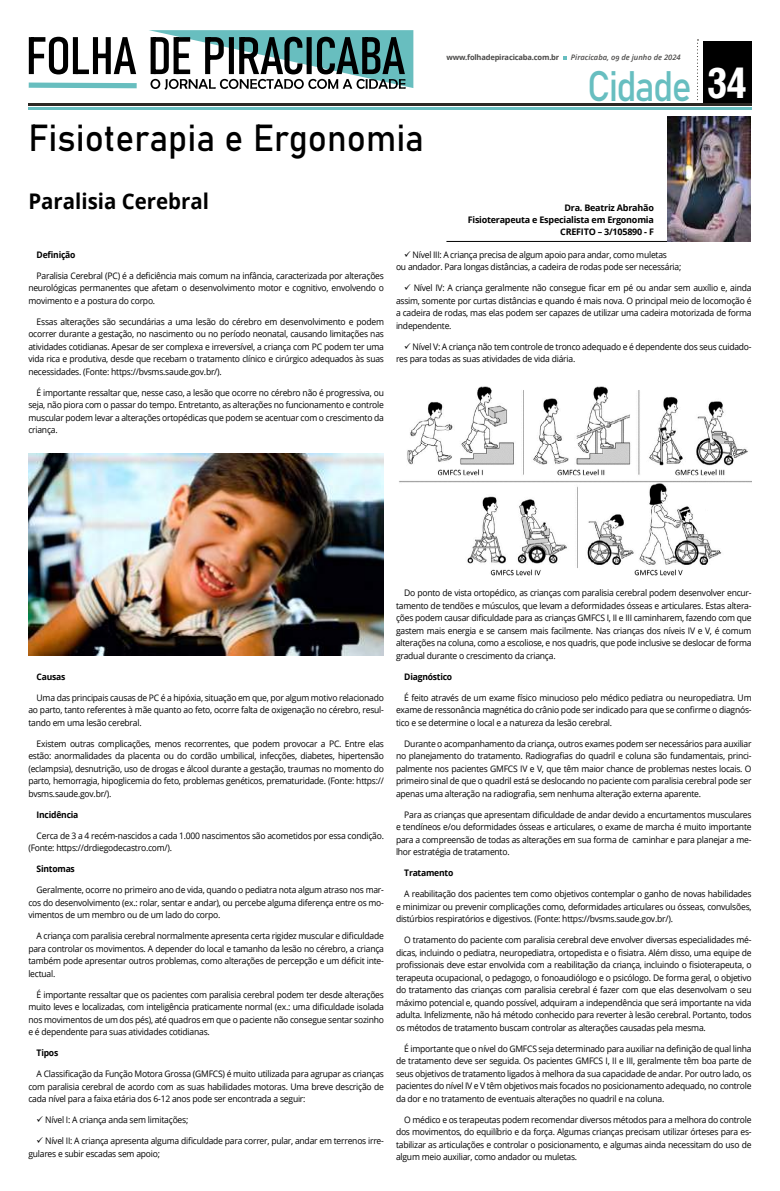
<style>
.page{position:relative;width:780px;height:1191px;background:#fff}
.page>*{position:absolute;margin:0;border:0;box-sizing:border-box;transform-origin:0 0}
.t1{font:42.1px "Bahnschrift";letter-spacing:-.045em;color:#67bec0;scale:.89 1}
.t2{font:37.2px "Bahnschrift";color:#000;scale:.95 1}
.t3{font:700 21.5px "Open Sans";color:#000;scale:.95 1}
.t4{font:9px/12.5px "Open Sans";letter-spacing:-.025em;color:#000;text-align:justify;scale:.95 1}
.t5{font:700 9px/12px "Open Sans";letter-spacing:-.025em;color:#000;text-align:right}
.t6{font:700 9px "Open Sans";letter-spacing:-.025em;color:#000;scale:.95 1}
.t7{font:700 7.6px "Open Sans";letter-spacing:-.025em;color:#4a4948}
.t8{font:italic 600 7.6px "Open Sans";color:#4a4948}
.s1{font-family:"Arena Condensed";font-weight:700;font-size:40.6px;color:#fff}
</style>
<div class="page">
<div style="left:703px;top:41px;width:48px;height:65px;background:#000"></div>
<hr style="left:28px;top:107px;width:723px;height:2px;background:#67bec0">
<hr style="left:28px;top:103px;width:723px;height:3px;background:#2c2824">
<svg style="left:697px;top:39px;width:1px;height:62px"></svg>
<svg style="left:563px;top:56px;width:4px;height:4px"></svg>
<svg style="left:28px;top:30px;width:385px;height:60px"></svg>
<hr style="left:446px;top:241px;width:304px;height:1px;background:#000">
<img style="left:667px;top:117px;width:83px;height:124px">
<img style="left:28px;top:454px;width:356px;height:201px">
<img style="left:399px;top:386px;width:352px;height:190px">
<p class="t7" style="left:446px;top:52px;width:114px">www.folhadepiracicaba.com.br</p>
<p class="t8" style="left:571px;top:52px;width:111px">Piracicaba, 09 de junho de 2024</p>
<h2 class="t2" style="left:28px;top:109px;width:418px">Fisioterapia e Ergonomia</h2>
<h3 class="t3" style="left:28px;top:186px;width:192px">Paralisia Cerebral</h3>
<h1 class="t1" style="left:587px;top:55px;width:181px">Cidade <span class="s1">34</span></h1>
<p class="t5" style="left:467px;top:202px;width:188px">Dra. Beatriz Abrahão<br>Fisioterapeuta e Especialista em Ergonomia<br>CREFITO – 3/105890 - F</p>
<p class="t6" style="left:37px;top:248px;width:42px">Definição</p>
<p class="t4" style="left:28px;top:269px;width:376px;text-indent:8px">Paralisia Cerebral (PC) é a deficiência mais comum na infância, caracterizada por alterações neurológicas permanentes que afetam o desenvolvimento motor e cognitivo, envolvendo o movimento e a postura do corpo.</p>
<p class="t4" style="left:28px;top:315px;width:376px;text-indent:8px">Essas alterações são secundárias a uma lesão do cérebro em desenvolvimento e podem ocorrer durante a gestação, no nascimento ou no período neonatal, causando limitações nas atividades cotidianas. Apesar de ser complexa e irreversível, a criança com PC podem ter uma vida rica e produtiva, desde que recebam o tratamento clínico e cirúrgico adequados às suas necessidades. (Fonte: https://bvsms.saude.gov.br/).</p>
<p class="t4" style="left:28px;top:386px;width:376px;text-indent:8px">É importante ressaltar que, nesse caso, a lesão que ocorre no cérebro não é progressiva, ou seja, não piora com o passar do tempo. Entretanto, as alterações no funcionamento e controle muscular podem levar a alterações ortopédicas que podem se acentuar com o crescimento da criança.</p>
<p class="t4" style="left:396px;top:248px;width:302px;text-indent:8px">✓ Nível III: A criança precisa de algum apoio para andar, como muletas<br>ou andador. Para longas distâncias, a cadeira de rodas pode ser necessária;</p>
<p class="t4" style="left:396px;top:282px;width:376px;text-indent:8px">✓ Nível IV: A criança geralmente não consegue ficar em pé ou andar sem auxílio e, ainda assim, somente por curtas distâncias e quando é mais nova. O principal meio de locomoção é a cadeira de rodas, mas elas podem ser capazes de utilizar uma cadeira motorizada de forma independente.</p>
<p class="t4" style="left:396px;top:340px;width:376px;text-indent:8px">✓ Nível V: A criança não tem controle de tronco adequado e é dependente dos seus cuidado&shy;res para todas as suas atividades de vida diária.</p>
<p class="t6" style="left:37px;top:670px;width:32px">Causas</p>
<p class="t4" style="left:28px;top:691px;width:376px;text-indent:8px">Uma das principais causas de PC é a hipóxia, situação em que, por algum motivo relacionado ao parto, tanto referentes à mãe quanto ao feto, ocorre falta de oxigenação no cérebro, resul&shy;tando em uma lesão cerebral.</p>
<p class="t4" style="left:28px;top:737px;width:376px;text-indent:8px">Existem outras complicações, menos recorrentes, que podem provocar a PC. Entre elas estão: anormalidades da placenta ou do cordão umbilical, infecções, diabetes, hipertensão (eclampsia), desnutrição, uso de drogas e álcool durante a gestação, traumas no momento do parto, hemorragia, hipoglicemia do feto, problemas genéticos, prematuridade. (Fonte: https:// bvsms.saude.gov.br/).</p>
<p class="t6" style="left:37px;top:808px;width:45px">Incidência</p>
<p class="t4" style="left:28px;top:829px;width:376px;text-indent:8px">Cerca de 3 a 4 recém-nascidos a cada 1.000 nascimentos são acometidos por essa condição. (Fonte: https://drdiegodecastro.com/).</p>
<p class="t6" style="left:37px;top:862px;width:42px">Sintomas</p>
<p class="t4" style="left:28px;top:883px;width:376px;text-indent:8px">Geralmente, ocorre no primeiro ano de vida, quando o pediatra nota algum atraso nos mar&shy;cos do desenvolvimento (ex.: rolar, sentar e andar), ou percebe alguma diferença entre os mo&shy;vimentos de um membro ou de um lado do corpo.</p>
<p class="t4" style="left:28px;top:929px;width:376px;text-indent:8px">A criança com paralisia cerebral normalmente apresenta certa rigidez muscular e dificuldade para controlar os movimentos. A depender do local e tamanho da lesão no cérebro, a criança também pode apresentar outros problemas, como alterações de percepção e um déficit inte&shy;lectual.</p>
<p class="t4" style="left:28px;top:988px;width:376px;text-indent:8px">É importante ressaltar que os pacientes com paralisia cerebral podem ter desde alterações muito leves e localizadas, com inteligência praticamente normal (ex.: uma dificuldade isolada nos movimentos de um dos pés), até quadros em que o paciente não consegue sentar sozinho e é dependente para suas atividades cotidianas.</p>
<p class="t6" style="left:37px;top:1046px;width:24px">Tipos</p>
<p class="t4" style="left:28px;top:1067px;width:376px;text-indent:8px">A Classificação da Função Motora Grossa (GMFCS) é muito utilizada para agrupar as crianças com paralisia cerebral de acordo com as suas habilidades motoras. Uma breve descrição de cada nível para a faixa etária dos 6-12 anos pode ser encontrada a seguir:</p>
<p class="t4" style="left:37px;top:1113px;width:161px">✓ Nível I: A criança anda sem limitações;</p>
<p class="t4" style="left:28px;top:1134px;width:376px;text-indent:8px">✓ Nível II: A criança apresenta alguma dificuldade para correr, pular, andar em terrenos irre&shy;gulares e subir escadas sem apoio;</p>
<p class="t4" style="left:396px;top:586px;width:376px;text-indent:8px">Do ponto de vista ortopédico, as crianças com paralisia cerebral podem desenvolver encur&shy;tamento de tendões e músculos, que levam a deformidades ósseas e articulares. Estas altera&shy;ções podem causar dificuldade para as crianças GMFCS I, II e III caminharem, fazendo com que gastem mais energia e se cansem mais facilmente. Nas crianças dos níveis IV e V, é comum alterações na coluna, como a escoliose, e nos quadris, que pode inclusive se deslocar de forma gradual durante o crescimento da criança.</p>
<p class="t6" style="left:404px;top:670px;width:52px">Diagnóstico</p>
<p class="t4" style="left:396px;top:691px;width:376px;text-indent:8px">É feito através de um exame físico minucioso pelo médico pediatra ou neuropediatra. Um exame de ressonância magnética do crânio pode ser indicado para que se confirme o diagnós&shy;tico e se determine o local e a natureza da lesão cerebral.</p>
<p class="t4" style="left:396px;top:737px;width:376px;text-indent:8px">Durante o acompanhamento da criança, outros exames podem ser necessários para auxiliar no planejamento do tratamento. Radiografias do quadril e coluna são fundamentais, princi&shy;palmente nos pacientes GMFCS IV e V, que têm maior chance de problemas nestes locais. O primeiro sinal de que o quadril está se deslocando no paciente com paralisia cerebral pode ser apenas uma alteração na radiografia, sem nenhuma alteração externa aparente.</p>
<p class="t4" style="left:396px;top:808px;width:376px;text-indent:8px">Para as crianças que apresentam dificuldade de andar devido a encurtamentos musculares e tendíneos e/ou deformidades ósseas e articulares, o exame de marcha é muito importante para a compreensão de todas as alterações em sua forma de caminhar e para planejar a me&shy;lhor estratégia de tratamento.</p>
<p class="t6" style="left:404px;top:866px;width:53px">Tratamento</p>
<p class="t4" style="left:396px;top:887px;width:376px;text-indent:8px">A reabilitação dos pacientes tem como objetivos contemplar o ganho de novas habilidades e minimizar ou prevenir complicações como, deformidades articulares ou ósseas, convulsões, distúrbios respiratórios e digestivos. (Fonte: https://bvsms.saude.gov.br/).</p>
<p class="t4" style="left:396px;top:933px;width:376px;text-indent:8px">O tratamento do paciente com paralisia cerebral deve envolver diversas especialidades mé&shy;dicas, incluindo o pediatra, neuropediatra, ortopedista e o fisiatra. Além disso, uma equipe de profissionais deve estar envolvida com a reabilitação da criança, incluindo o fisioterapeuta, o terapeuta ocupacional, o pedagogo, o fonoaudiólogo e o psicólogo. De forma geral, o objetivo do tratamento das crianças com paralisia cerebral é fazer com que elas desenvolvam o seu máximo potencial e, quando possível, adquiram a independência que será importante na vida adulta. Infelizmente, não há método conhecido para reverter à lesão cerebral. Portanto, todos os métodos de tratamento buscam controlar as alterações causadas pela mesma.</p>
<p class="t4" style="left:396px;top:1042px;width:376px;text-indent:8px">É importante que o nível do GMFCS seja determinado para auxiliar na definição de qual linha de tratamento deve ser seguida. Os pacientes GMFCS I, II e III, geralmente têm boa parte de seus objetivos de tratamento ligados à melhora da sua capacidade de andar. Por outro lado, os pacientes do nível IV e V têm objetivos mais focados no posicionamento adequado, no controle da dor e no tratamento de eventuais alterações no quadril e na coluna.</p>
<p class="t4" style="left:396px;top:1113px;width:376px;text-indent:8px">O médico e os terapeutas podem recomendar diversos métodos para a melhora do controle dos movimentos, do equilíbrio e da força. Algumas crianças precisam utilizar órteses para es&shy;tabilizar as articulações e controlar o posicionamento, e algumas ainda necessitam do uso de algum meio auxiliar, como andador ou muletas.</p>
</div>
